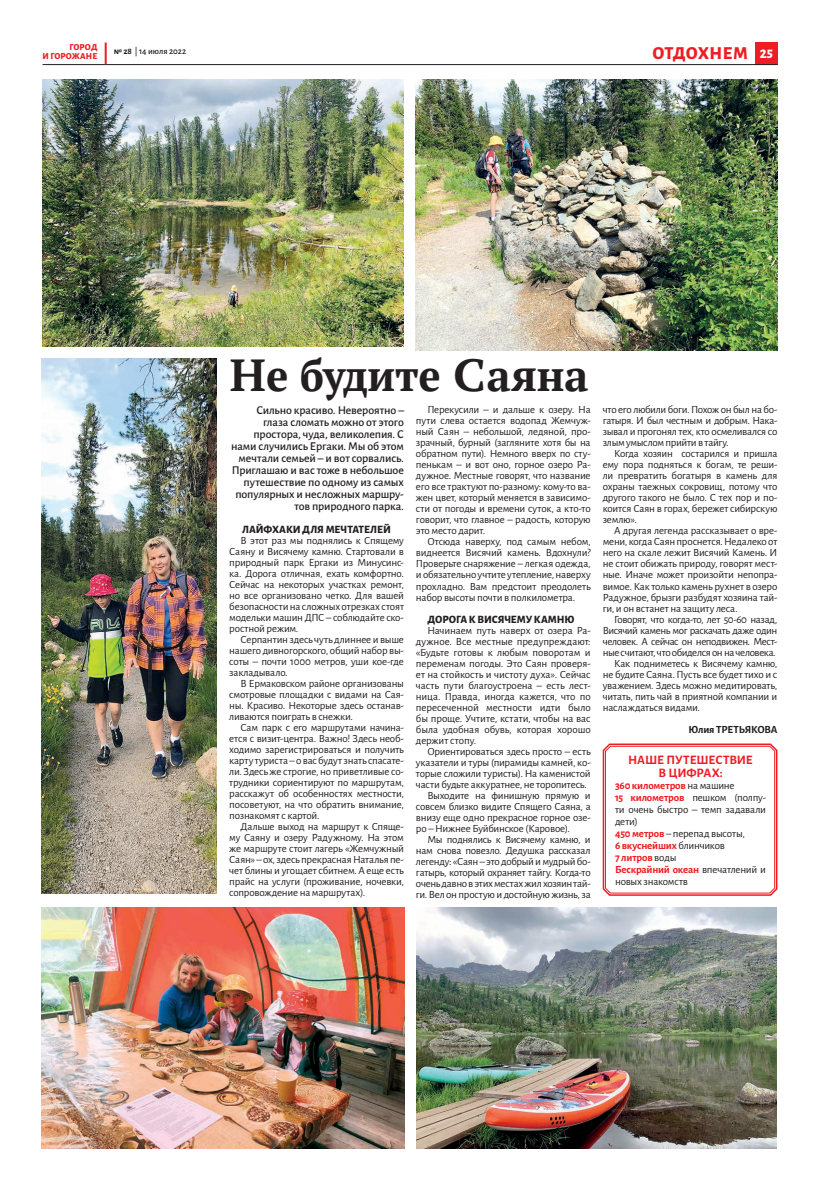
<style>
.page{position:relative;width:820px;height:1191px;background:#fff}
.page>*{position:absolute;margin:0;border:0;box-sizing:border-box;transform-origin:0 0}
.t1{font:700 48px "PT Astra Serif";color:#231f20}
.t2{font:800 18px "Alegreya Sans";letter-spacing:.015em;color:#ee1d23}
.t3{font:800 14px "Alegreya Sans";color:#fff}
.t4{font:700 13px/13px "Alegreya Sans";letter-spacing:-.01em;color:#ee1d23;text-align:center}
.t5{font:500 12px/12px "Alegreya Sans";letter-spacing:-.015em;color:#231f20;text-align:right}
.t6{font:11px/11px "Alegreya Sans";letter-spacing:-.02em;color:#231f20;text-align:justify}
.t7{font:11px "Alegreya Sans";letter-spacing:-.04em;color:#231f20}
.t8{font:800 11px "Alegreya Sans";letter-spacing:-.015em;color:#231f20}
.t9{font:700 11px "Alegreya Sans";letter-spacing:-.02em;color:#231f20}
.t10{font:800 9px "Alegreya Sans";letter-spacing:.015em;color:#ee1d23}
.t11{font:500 9px "Alegreya Sans";color:#231f20}
.s1{font-weight:700}
.s2{font-weight:700;color:#ee1d23}
</style>
<div class="page">
<div style="left:755px;top:43px;width:22px;height:22px;background:#ee1d23"></div>
<hr style="left:43px;top:64px;width:734px;height:1px;background:#231f20">
<hr style="left:105px;top:43px;width:2px;height:21px;background:#ee1d23">
<img style="left:43px;top:79px;width:360px;height:267px">
<img style="left:415px;top:79px;width:362px;height:271px">
<img style="left:42px;top:358px;width:174px;height:535px">
<img style="left:416px;top:907px;width:360px;height:241px">
<img style="left:42px;top:907px;width:362px;height:241px">
<svg style="left:602px;top:743px;width:176px;height:153px"></svg>
<div style="left:605px;top:746px;width:169px;height:147px;border:1px solid #ee1d23;border-radius:5px"></div>
<p class="t10" style="left:69px;top:40px;width:30px">ГОРОД</p>
<p class="t11" style="left:114px;top:45px;width:74px"><span class="s1">№ 28</span> | 14 июля 2022</p>
<p class="t10" style="left:43px;top:49px;width:56px">И ГОРОЖАНЕ</p>
<h2 class="t2" style="left:652px;top:40px;width:97px">ОТДОХНЕМ</h2>
<p class="t3" style="left:759px;top:43px;width:15px">25</p>
<h1 class="t1" style="left:229px;top:345px;width:360px">Не будите Саяна</h1>
<p class="t5" style="left:231px;top:403px;width:174px">Сильно красиво. Невероятно – глаза сломать можно от этого простора, чуда, великолепия. С нами случились Ергаки. Мы об этом мечтали семьей – и вот сорвались.<br>Приглашаю и вас тоже в небольшое путешествие по одному из самых популярных и несложных маршру&shy;тов природного парка.</p>
<p class="t8" style="left:242px;top:521px;width:150px">ЛАЙФХАКИ ДЛЯ МЕЧТАТЕЛЕЙ</p>
<p class="t6" style="left:229px;top:534px;width:176px;text-indent:11px">В этот раз мы поднялись к Спящему Саяну и Висячему камню. Стартовали в природный парк Ергаки из Минусинс&shy;ка. Дорога отличная, ехать комфортно.<br>Сейчас на некоторых участках ремонт, но все организовано четко. Для вашей безопасности на сложных отрезках стоят модельки машин ДПС – соблюдайте ско&shy;ростной режим.</p>
<p class="t6" style="left:229px;top:633px;width:176px;text-indent:11px">Серпантин здесь чуть длиннее и выше нашего дивногорского, общий набор вы&shy;соты – почти 1000 метров, уши кое-где закладывало.</p>
<p class="t6" style="left:229px;top:677px;width:176px;text-indent:11px">В Ермаковском районе организованы смотровые площадки с видами на Сая&shy;ны. Красиво. Некоторые здесь останав&shy;ливаются поиграть в снежки.</p>
<p class="t6" style="left:229px;top:721px;width:176px;text-indent:11px">Сам парк с его маршрутами начина&shy;ется с визит-центра. Важно! Здесь необ&shy;ходимо зарегистрироваться и получить карту туриста – о вас будут знать спасате&shy;ли. Здесь же строгие, но приветливые со&shy;трудники сориентируют по маршрутам, расскажут об особенностях местности, посоветуют, на что обратить внимание, познакомят с картой.</p>
<p class="t6" style="left:229px;top:820px;width:176px;text-indent:11px">Дальше выход на маршрут к Спяще&shy;му Саяну и озеру Радужному. На этом же маршруте стоит лагерь «Жемчужный Саян» – ох, здесь прекрасная Наталья пе&shy;чет блины и угощает сбитнем. А еще есть прайс на услуги (проживание, ночевки, сопровождение на маршрутах).</p>
<p class="t6" style="left:416px;top:404px;width:176px;text-indent:11px">Перекусили – и дальше к озеру. На пути слева остается водопад Жемчуж&shy;ный Саян – небольшой, ледяной, про&shy;зрачный, бурный (загляните хотя бы на обратном пути). Немного вверх по сту&shy;пенькам – и вот оно, горное озеро Ра&shy;дужное. Местные говорят, что название его все трактуют по-разному: кому-то ва&shy;жен цвет, который меняется в зависимо&shy;сти от погоды и времени суток, а кто-то говорит, что главное – радость, которую это место дарит.</p>
<p class="t6" style="left:416px;top:536px;width:176px;text-indent:11px">Отсюда наверху, под самым небом, виднеется Висячий камень. Вдохнули?<br>Проверьте снаряжение – легкая одежда, и обязательно учтите утепление, наверху прохладно. Вам предстоит преодолеть набор высоты почти в полкилометра.</p>
<p class="t8" style="left:427px;top:610px;width:148px">ДОРОГА К ВИСЯЧЕМУ КАМНЮ</p>
<p class="t6" style="left:416px;top:624px;width:176px;text-indent:11px">Начинаем путь наверх от озера Ра&shy;дужное. Все местные предупреждают: «Будьте готовы к любым поворотам и переменам погоды. Это Саян проверя&shy;ет на стойкость и чистоту духа». Сейчас часть пути благоустроена – есть лест&shy;ница. Правда, иногда кажется, что по пересеченной местности идти было бы проще. Учтите, кстати, чтобы на вас была удобная обувь, которая хорошо держит стопу.</p>
<p class="t6" style="left:427px;top:745px;width:165px">Ориентироваться здесь просто – есть</p>
<p class="t6" style="left:416px;top:756px;width:176px">указатели и туры (пирамиды камней, ко-</p>
<p class="t6" style="left:416px;top:767px;width:176px">торые сложили туристы). На каменистой</p>
<p class="t6" style="left:416px;top:778px;width:172px">части будьте аккуратнее, не торопитесь.</p>
<p class="t6" style="left:427px;top:789px;width:165px">Выходите на финишную прямую и</p>
<p class="t6" style="left:416px;top:800px;width:176px">совсем близко видите Спящего Саяна, а</p>
<p class="t6" style="left:416px;top:811px;width:176px">внизу еще одно прекрасное горное озе-</p>
<p class="t6" style="left:416px;top:822px;width:155px">ро – Нижнее Буйбинское (Каровое).</p>
<p class="t6" style="left:427px;top:833px;width:165px">Мы поднялись к Висячему камню, и</p>
<p class="t6" style="left:416px;top:844px;width:176px">нам снова повезло. Дедушка рассказал</p>
<p class="t6" style="left:416px;top:855px;width:176px">легенду: «Саян – это добрый и мудрый бо-</p>
<p class="t6" style="left:416px;top:866px;width:176px">гатырь, который охраняет тайгу. Когда-то</p>
<p class="t6" style="left:416px;top:877px;width:176px">очень давно в этих местах жил хозяин тай-</p>
<p class="t6" style="left:416px;top:888px;width:176px">ги. Вел он простую и достойную жизнь, за</p>
<p class="t6" style="left:602px;top:404px;width:176px">что его любили боги. Похож он был на бо&shy;гатыря. И был честным и добрым. Нака&shy;зывал и прогонял тех, кто осмеливался со злым умыслом прийти в тайгу.</p>
<p class="t6" style="left:602px;top:448px;width:176px;text-indent:11px">Когда хозяин состарился и пришла ему пора подняться к богам, те реши&shy;ли превратить богатыря в камень для охраны таежных сокровищ, потому что другого такого не было. С тех пор и по&shy;коится Саян в горах, бережет сибирскую землю».</p>
<p class="t6" style="left:602px;top:525px;width:176px;text-indent:11px">А другая легенда рассказывает о вре&shy;мени, когда Саян проснется. Недалеко от него на скале лежит Висячий Камень. И не стоит обижать природу, говорят мест&shy;ные. Иначе может произойти непопра&shy;вимое. Как только камень рухнет в озеро Радужное, брызги разбудят хозяина тай&shy;ги, и он встанет на защиту леса.</p>
<p class="t6" style="left:613px;top:613px;width:165px">Говорят, что когда-то, лет 50-60 назад,</p>
<p class="t7" style="left:602px;top:622px;width:176px">Висячий камень мог раскачать даже один</p>
<p class="t7" style="left:602px;top:633px;width:176px">человек. А сейчас он неподвижен. Мест-</p>
<p class="t7" style="left:602px;top:644px;width:174px">ные считают, что обиделся он на человека.</p>
<p class="t6" style="left:613px;top:657px;width:165px">Как подниметесь к Висячему камню,</p>
<p class="t6" style="left:602px;top:668px;width:176px">не будите Саяна. Пусть все будет тихо и с</p>
<p class="t6" style="left:602px;top:679px;width:176px">уважением. Здесь можно медитировать,</p>
<p class="t6" style="left:602px;top:690px;width:176px">читать, пить чай в приятной компании и</p>
<p class="t6" style="left:602px;top:701px;width:99px">наслаждаться видами.</p>
<p class="t9" style="left:688px;top:721px;width:90px">Юлия ТРЕТЬЯКОВА</p>
<p class="t4" style="left:628px;top:752px;width:126px">НАШЕ ПУТЕШЕСТВИЕ<br>В ЦИФРАХ:</p>
<p class="t6" style="left:614px;top:779px;width:152px;line-height:12px;text-align:left"><span class="s2">360 километров</span> на машине<br><span class="s2">15 километров</span> пешком (полпу&shy;ти очень быстро – темп задавали дети)<br><span class="s2">450 метров</span> – перепад высоты,<br><span class="s2">6 вкуснейших</span> блинчиков<br><span class="s2">7 литров</span> воды<br><span class="s2">Бескрайний океан</span> впечатлений и новых знакомств</p>
</div>
